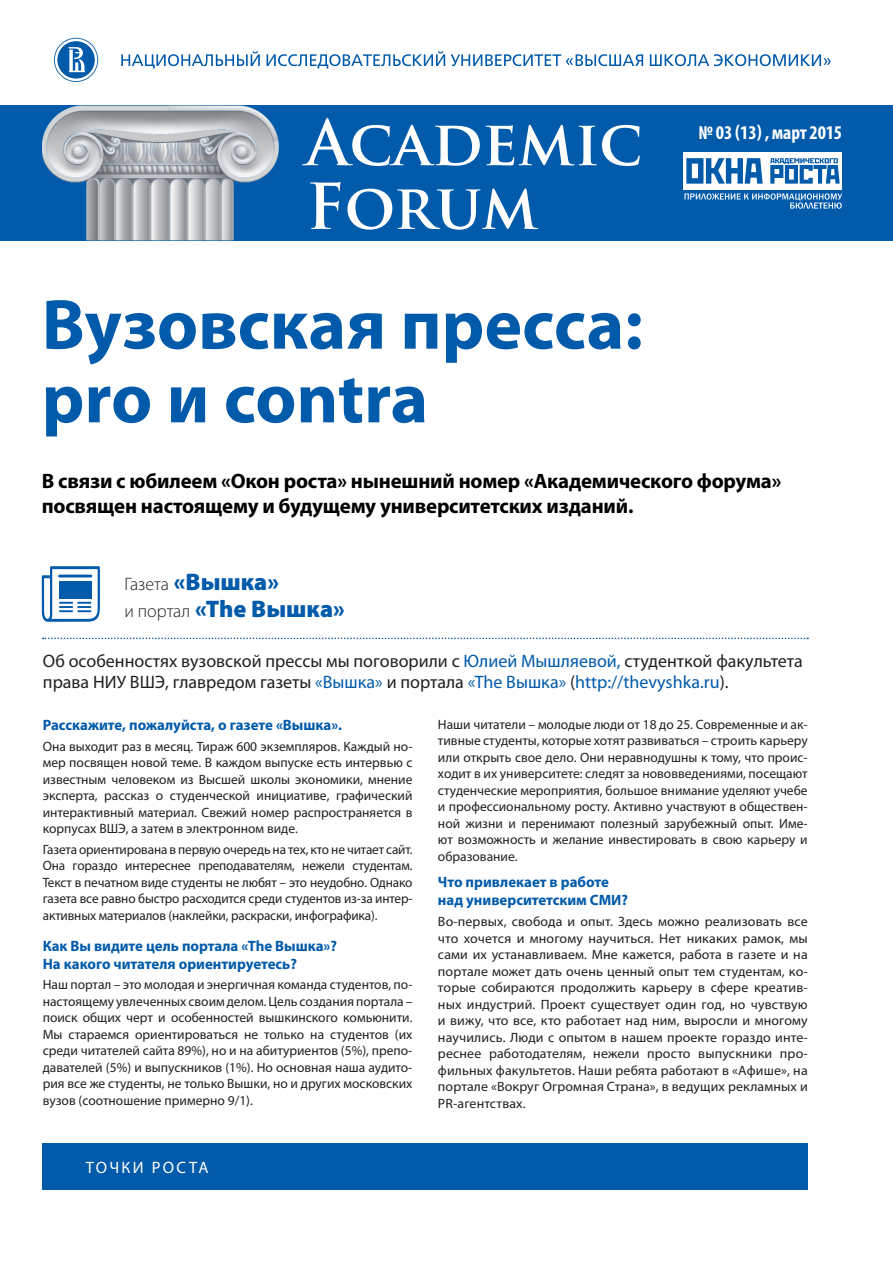
<style>
.page{position:relative;width:893px;height:1263px;background:#fff}
.page>*{position:absolute;margin:0;border:0;box-sizing:border-box;transform-origin:0 0}
.t1{font:700 71.4px/73.7px "Myriad Pro";color:#015aaa}
.t2{font:700 61.65px/63.8px "Trajan Pro";color:#fff}
.t3{font:900 24px/27px "Myriad Pro";color:#015aaa}
.t4{font:700 20.85px/25px "Myriad Pro";letter-spacing:-.01em;color:#000}
.t5{font:700 condensed 19.5px "Myriad Pro";letter-spacing:-.01em;color:#fff}
.t6{font:18px/21px "Myriad Pro";color:#231f20}
.t7{font:16.5px "Myriad Pro";letter-spacing:.14em;color:#fff}
.t8{font:700 15px/18px "Myriad Pro";color:#015aaa}
.t9{font:13.5px/16.5px "Myriad Pro";color:#231f20;text-align:justify}
.s1{font-weight:300;font-size:18px;color:#231f20}
.s2{color:#015aaa}
</style>
<div class="page">
<div style="left:0;top:105px;width:893px;height:136px;background:#015aaa"></div>
<img style="left:43px;top:105px;width:235px;height:135px">
<div style="left:43px;top:1143px;width:765px;height:47px;background:#015aaa"></div>
<div style="left:683px;top:152px;width:159px;height:37px;background:#fff"></div>
<svg style="left:684px;top:193px;width:158px;height:16px"></svg>
<svg style="left:686px;top:158px;width:77px;height:26px"></svg>
<svg style="left:770px;top:158px;width:70px;height:26px"></svg>
<svg style="left:54px;top:38px;width:44px;height:44px"></svg>
<div style="left:55px;top:39px;width:42px;height:42px;background:#fff;border-radius:50%"></div>
<svg style="left:57px;top:41px;width:38px;height:38px"></svg>
<svg style="left:121px;top:51px;width:710px;height:18px"></svg>
<svg style="left:43px;top:638px;width:765px;height:1px"></svg>
<svg style="left:42px;top:566px;width:58px;height:56px"></svg>
<h2 class="t2" style="left:306px;top:112px;width:338px">Academic<br>Forum</h2>
<h3 class="t5" style="left:699px;top:120px;width:145px">№ 03 (13) , март 2015</h3>
<h1 class="t1" style="left:42px;top:285px;width:603px">Вузовская пресса: pro и contra</h1>
<h3 class="t4" style="left:42px;top:468px;width:741px">В связи с юбилеем «Окон роста» нынешний номер «Академического форума» посвящен настоящему и будущему университетских изданий.</h3>
<h3 class="t3" style="left:124px;top:567px;width:222px"><span class="s1">Газета</span> «Вышка»<br><span class="s1">и портал</span> «The Вышка»</h3>
<h3 class="t6" style="left:43px;top:650px;width:761px">Об особенностях вузовской прессы мы поговорили с <span class="s2">Юлией Мышляевой,</span> студенткой факультета права НИУ ВШЭ, главредом газеты <span class="s2">«Вышка»</span> и портала <span class="s2">«The Вышка»</span> (<span class="s2">http://thevyshka.ru</span>).</h3>
<p class="t8" style="left:43px;top:715px;width:301px">Расскажите, пожалуйста, о газете «Вышка».</p>
<p class="t9" style="left:43px;top:738px;width:371px">Она выходит раз в месяц. Тираж 600 экземпляров. Каждый но&shy;мер посвящен новой теме. В каждом выпуске есть интервью с известным человеком из Высшей школы экономики, мнение эксперта, рассказ о студенческой инициативе, графический интерактивный материал. Свежий номер распространяется в корпусах ВШЭ, а затем в электронном виде.</p>
<p class="t9" style="left:43px;top:841px;width:371px">Газета ориентирована в первую очередь на тех, кто не читает сайт.<br>Она гораздо интереснее преподавателям, нежели студентам.<br>Текст в печатном виде студенты не любят – это неудобно. Однако газета все равно быстро расходится среди студентов из-за интер&shy;активных материалов (наклейки, раскраски, инфографика).</p>
<p class="t8" style="left:43px;top:936px;width:296px">Как Вы видите цель портала «The Вышка»?<br>На какого читателя ориентируетесь?</p>
<p class="t9" style="left:43px;top:976px;width:371px">Наш портал – это молодая и энергичная команда студентов, по&shy;настоящему увлеченных своим делом. Цель создания портала – поиск общих черт и особенностей вышкинского комьюнити.<br>Мы стараемся ориентироваться не только на студентов (их среди читателей сайта 89%), но и на абитуриентов (5%), препо&shy;давателей (5%) и выпускников (1%). Но основная наша аудито&shy;рия все же студенты, не только Вышки, но и других московских вузов (соотношение примерно 9/1).</p>
<p class="t7" style="left:86px;top:1157px;width:124px">ТОЧКИ РОСТА</p>
<p class="t9" style="left:438px;top:716px;width:371px">Наши читатели – молодые люди от 18 до 25. Современные и ак&shy;тивные студенты, которые хотят развиваться – строить карьеру или открыть свое дело. Они неравнодушны к тому, что проис&shy;ходит в их университете: следят за нововведениями, посещают студенческие мероприятия, большое внимание уделяют учебе и профессиональному росту. Активно участвуют в обществен&shy;ной жизни и перенимают полезный зарубежный опыт. Име&shy;ют возможность и желание инвестировать в свою карьеру и образование.</p>
<p class="t8" style="left:438px;top:873px;width:192px">Что привлекает в работе над университетским СМИ?</p>
<p class="t9" style="left:438px;top:913px;width:371px">Во-первых, свобода и опыт. Здесь можно реализовать все что хочется и многому научиться. Нет никаких рамок, мы сами их устанавливаем. Мне кажется, работа в газете и на портале может дать очень ценный опыт тем студентам, ко&shy;торые собираются продолжить карьеру в сфере креатив&shy;ных индустрий. Проект существует один год, но чувствую и вижу, что все, кто работает над ним, выросли и многому научились. Люди с опытом в нашем проекте гораздо инте&shy;реснее работодателям, нежели просто выпускники про&shy;фильных факультетов. Наши ребята работают в «Афише», на портале «Вокруг Огромная Страна», в ведущих рекламных и PR-агентствах.</p>
</div>
